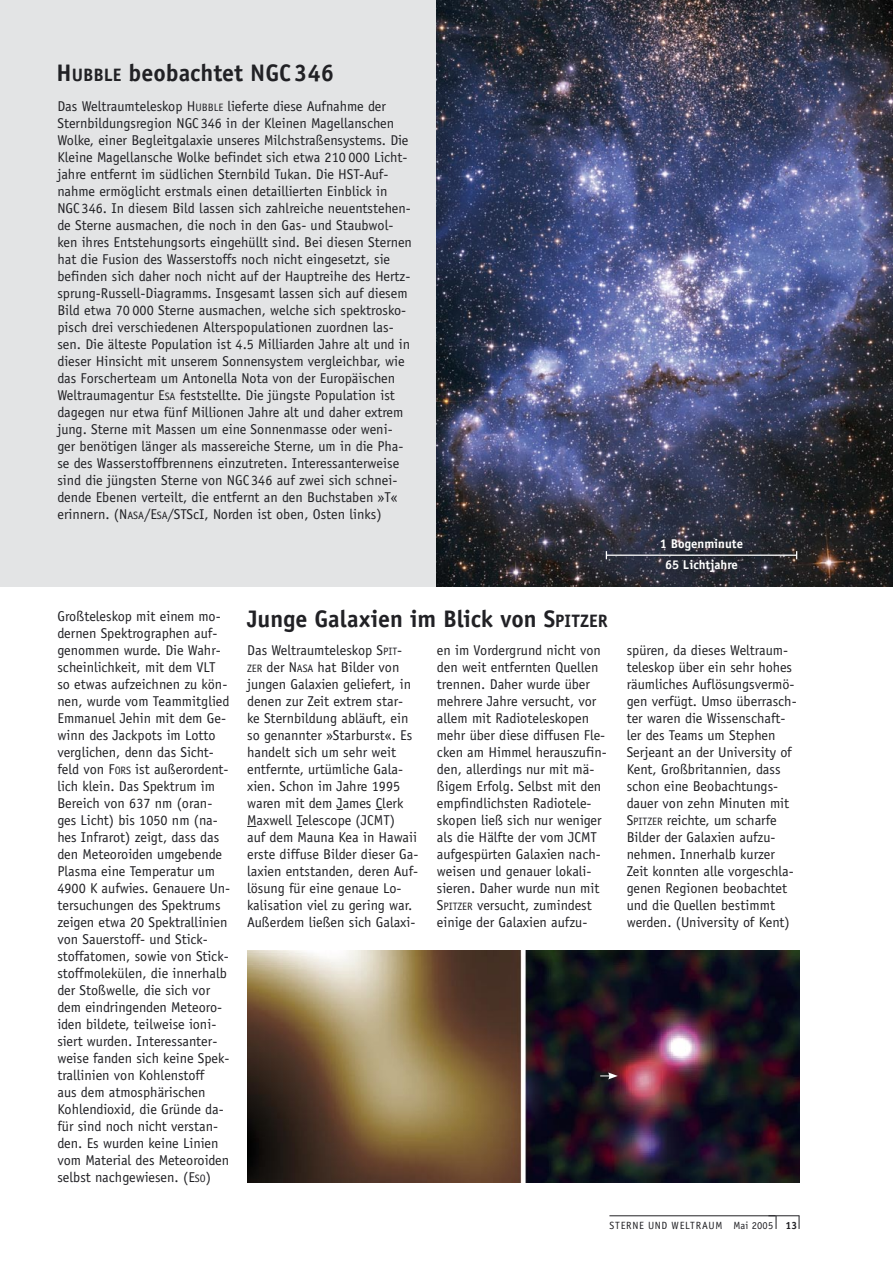
<style>
.page{position:relative;width:893px;height:1263px;background:#fff}
.page>*{position:absolute;margin:0;border:0;box-sizing:border-box;transform-origin:0 0}
.t1{font:700 24px "Officina Sans";color:#212125}
.Grundtext-Brennpunkt{font:14.25px/17px "Officina Sans";color:#212125}
.t2{font:700 12.75px/20.4px "Officina Sans";color:#fff;text-align:center}
.Kolumnentitelrechts{font:10.5px "Officina Sans";letter-spacing:.06em;color:#212125}
.Kolumnentitelrechts-2{font:700 10.5px "Officina Sans";color:#212125}
.s1{font-size:18px}
.s2{font-size:10.65px}
</style>
<div class="page">
<hr style="left:768px;top:1215px;width:31px;height:1px;background:#212125">
<svg style="left:799px;top:1216px;width:1px;height:13px"></svg>
<svg style="left:776px;top:1216px;width:1px;height:13px"></svg>
<hr style="left:609px;top:1215px;width:166px;height:1px;background:#212125">
<div style="left:0;top:0;width:893px;height:587px;background:#e3e4e5"></div>
<img style="left:437px;top:0;width:456px;height:587px">
<hr style="left:606px;top:554px;width:191px;height:2px;background:#fff">
<img style="left:247px;top:951px;width:553px;height:231px">
<svg style="left:600px;top:1072px;width:18px;height:7px"></svg>
<p class="t1" style="left:57px;top:58px;width:279px">H<span class="s1">UBBLE</span> beobachtet NGC 346</p>
<p class="Grundtext-Brennpunkt" style="left:57px;top:97px;width:356px">Das Weltraumteleskop H<span class="s2">UBBLE</span> lieferte diese Aufnahme der Sternbildungsregion NGC 346 in der Kleinen Magellanschen Wolke, einer Begleitgalaxie unseres Milchstraßensystems. Die Kleine Magellansche Wolke befindet sich etwa 210 000 Licht&shy;jahre entfernt im südlichen Sternbild Tukan. Die HST-Auf&shy;nahme ermöglicht erstmals einen detaillierten Einblick in NGC 346. In diesem Bild lassen sich zahlreiche neuentstehen&shy;de Sterne ausmachen, die noch in den Gas- und Staubwol&shy;ken ihres Entstehungsorts eingehüllt sind. Bei diesen Sternen hat die Fusion des Wasserstoffs noch nicht eingesetzt, sie befinden sich daher noch nicht auf der Hauptreihe des Hertz&shy;sprung-Russell-Diagramms. Insgesamt lassen sich auf diesem Bild etwa 70 000 Sterne ausmachen, welche sich spektrosko&shy;pisch drei verschiedenen Alterspopulationen zuordnen las&shy;sen. Die älteste Population ist 4.5 Milliarden Jahre alt und in dieser Hinsicht mit unserem Sonnensystem vergleichbar, wie das Forscherteam um Antonella Nota von der Europäischen Weltraumagentur E<span class="s2">SA</span> feststellte. Die jüngste Population ist dagegen nur etwa fünf Millionen Jahre alt und daher extrem jung. Sterne mit Massen um eine Sonnenmasse oder weni&shy;ger benötigen länger als massereiche Sterne, um in die Pha&shy;se des Wasserstoffbrennens einzutreten. Interessanterweise sind die jüngsten Sterne von NGC 346 auf zwei sich schnei&shy;dende Ebenen verteilt, die entfernt an den Buchstaben »T« erinnern. (N<span class="s2">ASA</span>/E<span class="s2">SA</span>/STScI, Norden ist oben, Osten links)</p>
<p class="t2" style="left:660px;top:534px;width:85px">1 Bogenminute<br>65 Lichtjahre</p>
<p class="Grundtext-Brennpunkt" style="left:57px;top:608px;width:174px">Großteleskop mit einem mo&shy;dernen Spektrographen auf&shy;genommen wurde. Die Wahr&shy;scheinlichkeit, mit dem VLT so etwas aufzeichnen zu kön&shy;nen, wurde vom Teammitglied<br>Emmanuel Jehin mit dem Ge&shy;winn des Jackpots im Lotto verglichen, denn das Sicht&shy;feld von F<span class="s2">ORS</span> ist außerordent&shy;lich klein. Das Spektrum im<br>Bereich von 637 nm (oran&shy;ges Licht) bis 1050 nm (na&shy;hes Infrarot) zeigt, dass das den Meteoroiden umgebende<br>Plasma eine Temperatur um<br>4900 K aufwies. Genauere Un&shy;tersuchungen des Spektrums zeigen etwa 20 Spektrallinien von Sauerstoff- und Stick&shy;stoffatomen, sowie von Stick&shy;stoffmolekülen, die innerhalb der Stoßwelle, die sich vor dem eindringenden Meteoro&shy;iden bildete, teilweise ioni&shy;siert wurden. Interessanter&shy;weise fanden sich keine Spek&shy;trallinien von Kohlenstoff<br>aus dem atmosphärischen<br>Kohlendioxid, die Gründe da&shy;für sind noch nicht verstan&shy;den. Es wurden keine Linien vom Material des Meteoroiden selbst nachgewiesen. (E<span class="s2">SO</span>)</p>
<p class="t1" style="left:247px;top:604px;width:362px">Junge Galaxien im Blick von S<span class="s1">PITZER</span></p>
<p class="Grundtext-Brennpunkt" style="left:247px;top:642px;width:173px">Das Weltraumteleskop S<span class="s2">PIT</span>-<br><span class="s2">ZER</span> der N<span class="s2">ASA</span> hat Bilder von jungen Galaxien geliefert, in denen zur Zeit extrem star&shy;ke Sternbildung abläuft, ein so genannter »Starburst«. Es handelt sich um sehr weit entfernte, urtümliche Gala&shy;xien. Schon im Jahre 1995 waren mit dem James Clerk<br>Maxwell Telescope (JCMT)<br>auf dem Mauna Kea in Hawaii erste diffuse Bilder dieser Ga&shy;laxien entstanden, deren Auf&shy;lösung für eine genaue Lo&shy;kalisation viel zu gering war.<br>Außerdem ließen sich Galaxi-</p>
<p class="Grundtext-Brennpunkt" style="left:437px;top:642px;width:171px">en im Vordergrund nicht von den weit entfernten Quellen trennen. Daher wurde über mehrere Jahre versucht, vor allem mit Radioteleskopen mehr über diese diffusen Fle&shy;cken am Himmel herauszufin&shy;den, allerdings nur mit mä&shy;ßigem Erfolg. Selbst mit den empfindlichsten Radiotele&shy;skopen ließ sich nur weniger als die Hälfte der vom JCMT aufgespürten Galaxien nach&shy;weisen und genauer lokali&shy;sieren. Daher wurde nun mit<br>S<span class="s2">PITZER</span> versucht, zumindest einige der Galaxien aufzu-</p>
<p class="Grundtext-Brennpunkt" style="left:627px;top:642px;width:171px">spüren, da dieses Weltraum&shy;teleskop über ein sehr hohes räumliches Auflösungsvermö&shy;gen verfügt. Umso überrasch&shy;ter waren die Wissenschaft&shy;ler des Teams um Stephen<br>Serjeant an der University of<br>Kent, Großbritannien, dass schon eine Beobachtungs&shy;dauer von zehn Minuten mit<br>S<span class="s2">PITZER</span> reichte, um scharfe<br>Bilder der Galaxien aufzu&shy;nehmen. Innerhalb kurzer<br>Zeit konnten alle vorgeschla&shy;genen Regionen beobachtet und die Quellen bestimmt werden. (University of Kent)</p>
<p class="Kolumnentitelrechts" style="left:609px;top:1219px;width:165px">STERNE UND WELTRAUM Mai 2005</p>
<p class="Kolumnentitelrechts-2" style="left:786px;top:1219px;width:13px">13</p>
</div>
